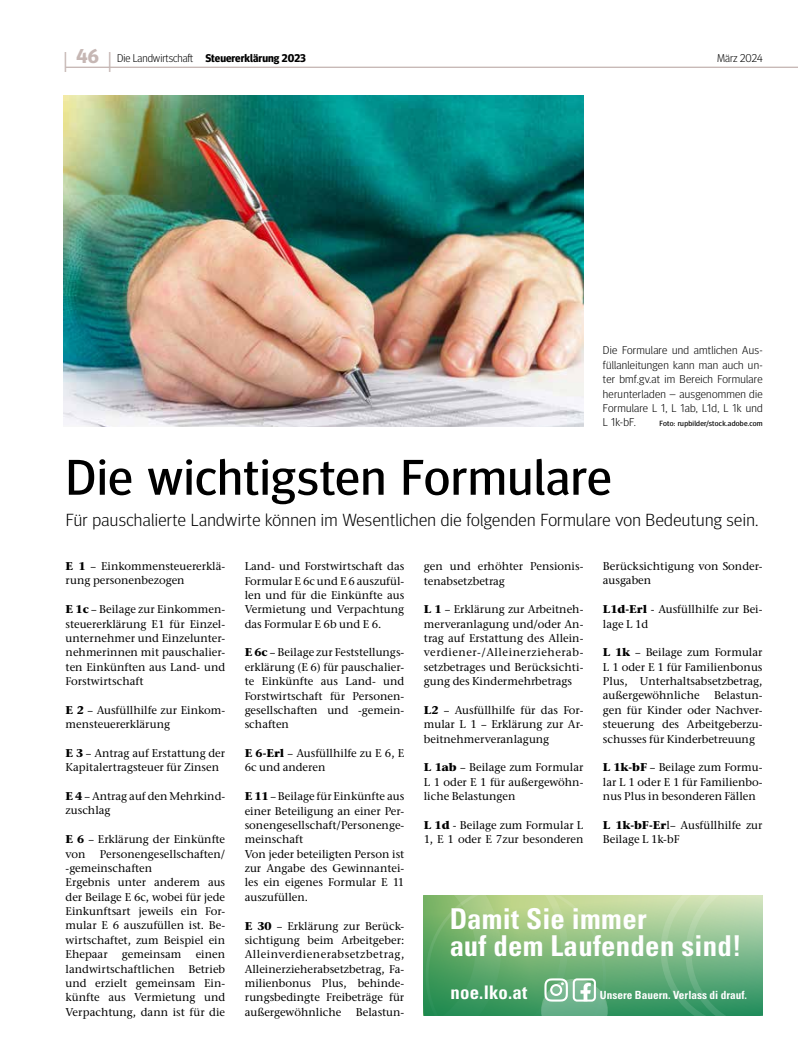
<style>
.page{position:relative;width:798px;height:1063px;background:#fff}
.page>*{position:absolute;margin:0;border:0;box-sizing:border-box;transform-origin:0 0}
.t1{font:50px "Meta Head OT";letter-spacing:.02em;color:#000;scale:1.05 1}
.t2{font:700 condensed 28.75px/27.5px "Univers LT Pro";letter-spacing:.01em;color:#fff}
.t3{font:700 condensed 18.75px "Univers LT Pro";letter-spacing:.01em;color:#fff}
.t4{font:300 17.5px "Meta Head OT";letter-spacing:.02em;color:#000;scale:1.05 1}
.t5{font:500 11.25px/14.4px "Stone Serif ITC Pro";color:#000}
.t6{font:300 11.25px/14.4px "Meta Head OT";letter-spacing:.02em;color:#000;text-align:justify;scale:1.05 1}
.t7{font:300 11.25px "Meta Head OT";color:#000}
.t8{font:700 condensed 11.25px "Univers LT Pro";color:#fff}
.t9{font:700 11.25px "Meta Head OT";color:#000}
.t10{font:7.5px "Meta Head OT";letter-spacing:.03em;color:#000;scale:1.05 1}
.s1{font-family:"Myriad Pro";font-weight:400;font-size:20px;color:#c6b7b4}
.s2{font-weight:700;font-size:20px;color:#c6b7b4}
.s3{font-weight:700}
</style>
<div class="page">
<hr style="left:66px;top:67px;width:731px;height:1px;background:#c6b7b4">
<img style="left:64px;top:96px;width:519px;height:330px">
<svg style="left:607px;top:896px;width:53px;height:120px;background:#7db882"></svg>
<svg style="left:660px;top:896px;width:102px;height:120px;background:#7eb98b"></svg>
<svg style="left:423px;top:896px;width:184px;height:120px;background:#78b577"></svg>
<p class="t7" style="left:63px;top:51px;width:131px"><span class="s1">|</span> <span class="s2">46</span> <span class="s1">|</span> Die Landwirtschaft</p>
<p class="t9" style="left:205px;top:51px;width:102px">Steuererklärung 2023</p>
<p class="t7" style="left:716px;top:51px;width:47px">März 2024</p>
<p class="t6" style="left:602px;top:343px;width:153px">Die Formulare und amtlichen Aus&shy;füllanleitungen kann man auch un&shy;ter bmf.gv.at im Bereich Formulare herunterladen – ausgenommen die Formulare L 1, L 1ab, L1d, L 1k und L 1k-bF.</p>
<p class="t10" style="left:659px;top:419px;width:100px">Foto: rupbilder/stock.adobe.com</p>
<h1 class="t1" style="left:66px;top:447px;width:521px">Die wichtigsten Formulare</h1>
<h3 class="t4" style="left:66px;top:510px;width:661px">Für pauschalierte Landwirte können im Wesentlichen die folgenden Formulare von Bedeutung sein.</h3>
<p class="t5" style="left:66px;top:559px;width:161px"><span class="s3">E 1</span> – Einkommensteuererklä&shy;rung personenbezogen</p>
<p class="t5" style="left:66px;top:602px;width:161px;text-align:justify"><span class="s3">E 1c</span> – Beilage zur Einkommen&shy;steuererklärung E1 für Einzel&shy;unternehmer und Einzelunter&shy;nehmerinnen mit pauschalier&shy;ten Einkünften aus Land- und Forstwirtschaft</p>
<p class="t5" style="left:66px;top:703px;width:161px"><span class="s3">E 2</span> – Ausfüllhilfe zur Einkom&shy;mensteuererklärung</p>
<p class="t5" style="left:66px;top:746px;width:161px"><span class="s3">E 3</span> – Antrag auf Erstattung der<br>Kapitalertragsteuer für Zinsen</p>
<p class="t5" style="left:66px;top:789px;width:161px"><span class="s3">E 4</span> – Antrag auf den Mehrkind&shy;zuschlag</p>
<p class="t5" style="left:66px;top:832px;width:161px"><span class="s3">E 6</span> – Erklärung der Einkünfte von</p>
<p class="t5" style="left:66px;top:847px;width:161px;text-indent:34px">Personengesellschaften/ -gemeinschaften<br>Ergebnis unter anderem aus der Beilage E 6c, wobei für jede<br>Einkunftsart jeweils ein For&shy;mular E 6 auszufüllen ist. Be&shy;wirtschaftet, zum Beispiel ein<br>Ehepaar</p>
<p class="t5" style="left:66px;top:947px;width:161px;text-align:justify;text-indent:130px">einen landwirtschaftlichen Betrieb und erzielt gemeinsam Ein&shy;künfte aus Vermietung und Verpachtung, dann ist für die</p>
<p class="t5" style="left:122px;top:947px;width:61px">gemeinsam</p>
<p class="t5" style="left:244px;top:559px;width:161px;text-align:justify">Land- und Forstwirtschaft das Formular E 6c und E 6 auszufül&shy;len und für die Einkünfte aus Vermietung und Verpachtung das Formular E 6b und E 6.</p>
<p class="t5" style="left:244px;top:645px;width:161px;text-align:justify"><span class="s3">E 6c</span> – Beilage zur Feststellungs&shy;erklärung (E 6) für pauschalier&shy;te Einkünfte aus Land- und Forstwirtschaft für Personen&shy;gesellschaften und -gemein&shy;schaften</p>
<p class="t5" style="left:244px;top:746px;width:161px"><span class="s3">E 6-Erl</span> – Ausfüllhilfe zu E 6, E<br>6c und anderen</p>
<p class="t5" style="left:244px;top:789px;width:161px"><span class="s3">E 11</span> – Beilage für Einkünfte aus einer Beteiligung an einer Per&shy;sonengesellschaft/Personenge&shy;meinschaft<br>Von jeder beteiligten Person ist zur Angabe des Gewinnantei&shy;les ein eigenes Formular E 11 auszufüllen.</p>
<p class="t5" style="left:244px;top:919px;width:161px;text-align:justify"><span class="s3">E 30</span> – Erklärung zur Berück&shy;sichtigung beim Arbeitgeber:<br>Alleinverdienerabsetzbetrag, Alleinerzieherabsetzbetrag, Fa&shy;milienbonus Plus, behinde&shy;rungsbedingte Freibeträge für außergewöhnliche</p>
<p class="t5" style="left:356px;top:1005px;width:50px">Belastun-</p>
<p class="t5" style="left:423px;top:559px;width:161px">gen und erhöhter Pensionis&shy;tenabsetzbetrag</p>
<p class="t5" style="left:423px;top:602px;width:161px;text-align:justify"><span class="s3">L 1</span> – Erklärung zur Arbeitneh&shy;merveranlagung und/oder An&shy;trag auf Erstattung des Allein&shy;verdiener-/Alleinerzieherab&shy;setzbetrages und Berücksichti&shy;gung des Kindermehrbetrags</p>
<p class="t5" style="left:423px;top:703px;width:161px;text-align:justify"><span class="s3">L2</span> – Ausfüllhilfe für das For&shy;mular L 1 – Erklärung zur Ar&shy;beitnehmerveranlagung</p>
<p class="t5" style="left:423px;top:760px;width:161px;text-align:justify"><span class="s3">L 1ab</span> – Beilage zum Formular L 1 oder E 1 für außergewöhn&shy;liche Belastungen</p>
<p class="t5" style="left:423px;top:818px;width:161px"><span class="s3">L 1d</span> - Beilage zum Formular L<br>1, E 1 oder E 7zur besonderen</p>
<p class="t5" style="left:602px;top:559px;width:161px">Berücksichtigung von Sonder&shy;ausgaben</p>
<p class="t5" style="left:602px;top:602px;width:161px"><span class="s3">L1d-Erl</span> - Ausfüllhilfe zur Bei&shy;lage L 1d</p>
<p class="t5" style="left:602px;top:645px;width:161px;text-align:justify"><span class="s3">L 1k</span> – Beilage zum Formular L 1 oder E 1 für Familienbonus Plus, Unterhaltsabsetzbetrag, außergewöhnliche</p>
<p class="t5" style="left:602px;top:688px;width:161px;text-align:justify;text-indent:111px">Belastun&shy;gen für Kinder oder Nachver&shy;steuerung des Arbeitgeberzu&shy;schusses für Kinderbetreuung</p>
<p class="t5" style="left:602px;top:760px;width:161px;text-align:justify"><span class="s3">L 1k-bF</span> – Beilage zum Formu&shy;lar L 1 oder E 1 für Familienbo&shy;nus Plus in besonderen Fällen</p>
<p class="t5" style="left:602px;top:818px;width:161px"><span class="s3">L 1k-bF-Er</span>l– Ausfüllhilfe zur<br>Beilage L 1k-bF</p>
<h2 class="t2" style="left:449px;top:904px;width:294px">Damit Sie immer<br>auf dem Laufenden sind!</h2>
<h3 class="t3" style="left:450px;top:981px;width:78px">noe.lko.at</h3>
<p class="t8" style="left:599px;top:988px;width:149px">Unsere Bauern. Verlass di drauf.</p>
</div>
